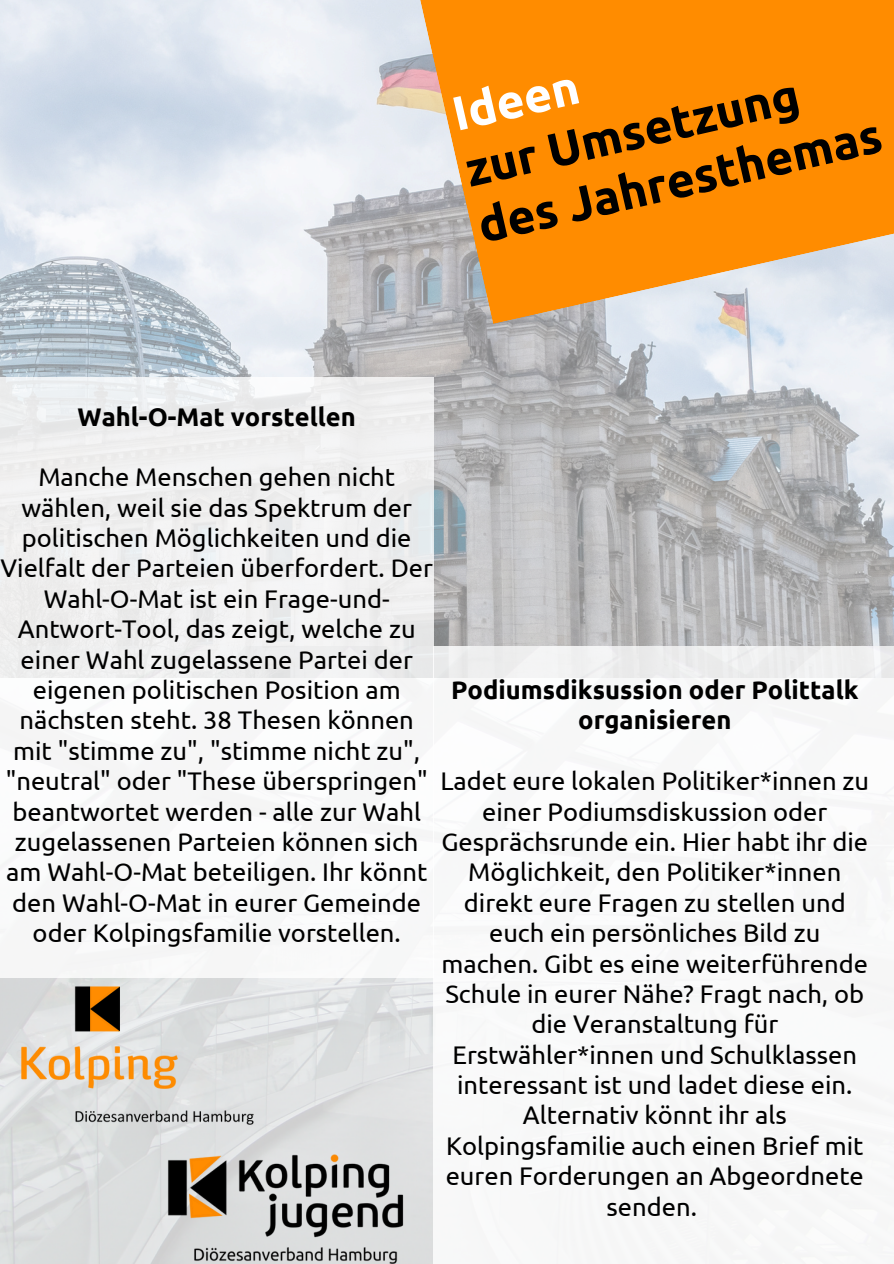
<style>
.page{position:relative;width:894px;height:1264px;background:#fff}
.page>*{position:absolute;margin:0;border:0;box-sizing:border-box;transform-origin:0 0}
.t1{font:700 48px/57.4px "Ubuntu";color:#000}
.t2{font:25.5px/30.3px "Ubuntu";color:#000;text-align:center}
.t3{font:700 25.5px/30.3px "Ubuntu";color:#000;text-align:center}
.s1{color:#fff}
</style>
<div class="page">
<img style="left:0;top:0;width:893px;height:646px">
<img style="left:0;top:978px;width:433px;height:285px">
<div style="left:433px;top:646px;width:460px;height:617px;background:#f8f8f8"></div>
<div style="left:0;top:377px;width:433px;height:601px;background:#f5f5f6"></div>
<svg style="left:385px;top:0;width:508px;height:324px;background:#f29d36"></svg>
<img style="left:0;top:978px;width:371px;height:217px">
<img style="left:110px;top:1092px;width:323px;height:171px">
<h2 class="t1" style="left:446px;top:86px;width:414px;rotate:-13deg"><span class="s1">Ideen<br></span>zur Umsetzung des Jahresthemas</h2>
<p class="t3" style="left:78px;top:401px;width:280px">Wahl-O-Mat vorstellen</p>
<p class="t2" style="left:0;top:461px;width:434px">Manche Menschen gehen nicht wählen, weil sie das Spektrum der politischen Möglichkeiten und die Vielfalt der Parteien überfordert. Der Wahl-O-Mat ist ein Frage-und-Antwort-Tool, das zeigt, welche zu einer Wahl zugelassene Partei der eigenen politischen Position am nächsten steht. 38 Thesen können mit "stimme zu", "stimme nicht zu", "neutral" oder "These überspringen" beantwortet werden - alle zur Wahl zugelassenen Parteien können sich am Wahl-O-Mat beteiligen. Ihr könnt den Wahl-O-Mat in eurer Gemeinde oder Kolpingsfamilie vorstellen.</p>
<h2 class="t3" style="left:451px;top:674px;width:409px">Podiumsdiksussion oder Polittalk organisieren</h2>
<p class="t2" style="left:440px;top:765px;width:430px">Ladet eure lokalen Politiker*innen zu einer Podiumsdiskussion oder<br>Gesprächsrunde ein. Hier habt ihr die<br>Möglichkeit, den Politiker*innen direkt eure Fragen zu stellen und euch ein persönliches Bild zu machen. Gibt es eine weiterführende<br>Schule in eurer Nähe? Fragt nach, ob die Veranstaltung für<br>Erstwähler*innen und Schulklassen interessant ist und ladet diese ein.<br>Alternativ könnt ihr als<br>Kolpingsfamilie auch einen Brief mit euren Forderungen an Abgeordnete senden.</p>
</div>
